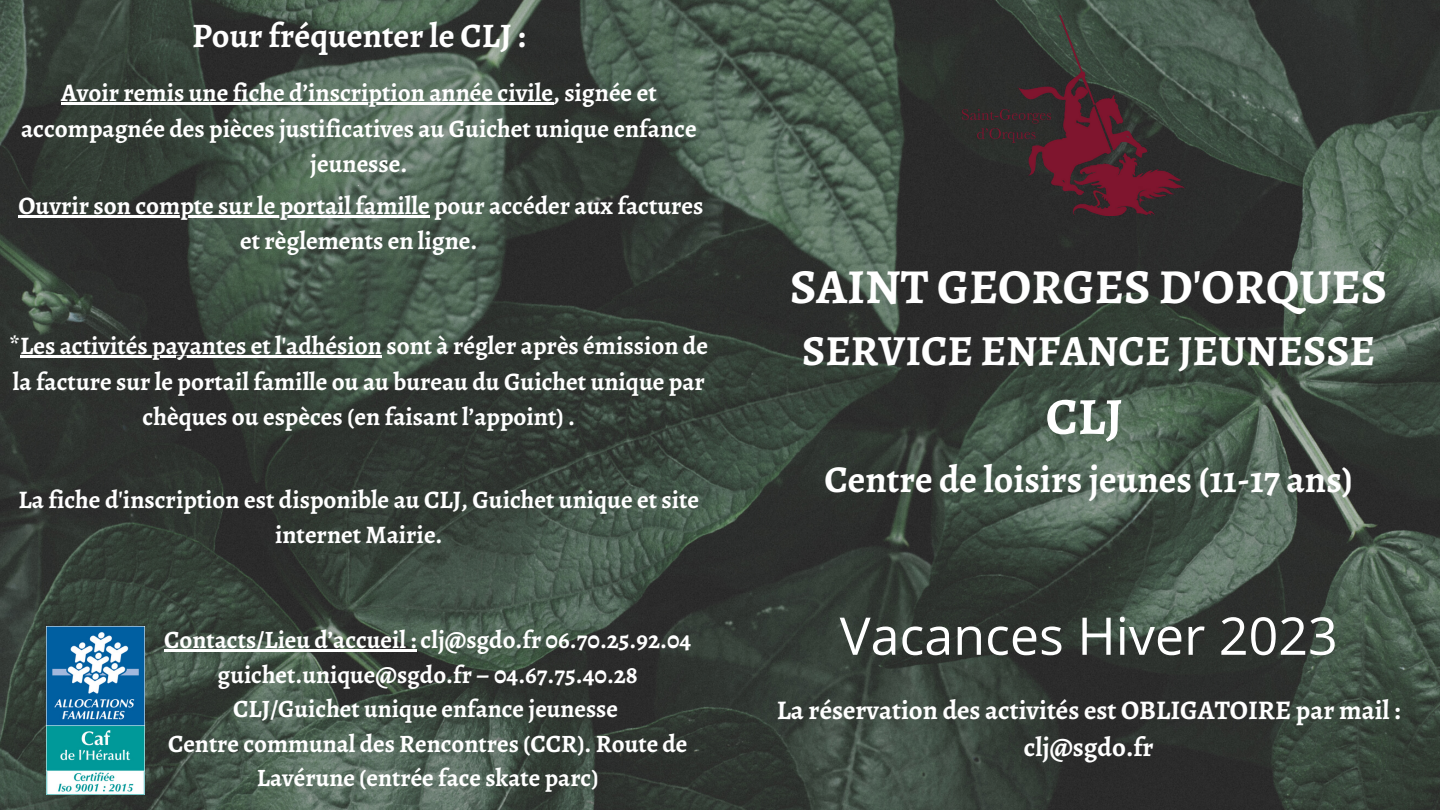
<style>
.page{position:relative;width:1440px;height:810px;background:#fff}
.page>*{position:absolute;margin:0;border:0;box-sizing:border-box;transform-origin:0 0}
.t1{font:52px "Open Sans";color:#fff}
.t2{font:700 52px "Alegreya";color:#fff}
.t3{font:700 49px "Alegreya";color:#fff}
.t4{font:700 43px "Alegreya";color:#fff}
.t5{font:700 38px "Alegreya";color:#fff}
.t6{font:700 34.4px "Alegreya";color:#fff}
.t7{font:700 26.9px/37.5px "Alegreya";color:#fff;text-align:center}
.t8{font:700 25.2px/35.2px "Alegreya";color:#fff;text-align:center}
.t9{font:700 25px/34.5px "Alegreya";color:#fff;text-align:center}
.t10{font:700 5.2px "Alegreya";color:#fff}
</style>
<div class="page">
<img style="left:0;top:0;width:1440px;height:810px">
<img style="left:961px;top:15px;width:223px;height:200px">
<hr style="left:61px;top:103px;width:492px;height:2px;background:#fff">
<hr style="left:19px;top:215px;width:112px;height:2px;background:#fff">
<hr style="left:131px;top:215px;width:299px;height:2px;background:#fff">
<hr style="left:20px;top:356px;width:362px;height:2px;background:#fff">
<img style="left:46px;top:626px;width:99px;height:168px">
<hr style="left:164px;top:650px;width:252px;height:2px;background:#fff">
<h3 class="t6" style="left:192px;top:12px;width:335px">Pour fréquenter le CLJ :</h3>
<p class="t8" style="left:21px;top:75px;width:677px">Avoir remis une fiche d’inscription année civile, signée et accompagnée des pièces justificatives au Guichet unique enfance jeunesse.</p>
<p class="t10" style="left:358px;top:181px;width:3px">.</p>
<p class="t8" style="left:19px;top:188px;width:686px">Ouvrir son compte sur le portail famille pour accéder aux factures et règlements en ligne.</p>
<p class="t8" style="left:10px;top:328px;width:700px">*Les activités payantes et l'adhésion sont à régler après émission de la facture sur le portail famille ou au bureau du Guichet unique par chèques ou espèces (en faisant l’appoint) .</p>
<p class="t8" style="left:19px;top:482px;width:682px">La fiche d'inscription est disponible au CLJ, Guichet unique et site internet Mairie.</p>
<p class="t9" style="left:164px;top:623px;width:529px">Contacts/Lieu d’accueil : clj@sgdo.fr 06.70.25.92.04</p>
<p class="t9" style="left:168px;top:657px;width:521px">guichet.unique@sgdo.fr – 04.67.75.40.28<br>CLJ/Guichet unique enfance jeunesse<br>Centre communal des Rencontres (CCR). Route de Lavérune (entrée face skate parc)</p>
<h2 class="t3" style="left:790px;top:253px;width:599px">SAINT GEORGES D'ORQUES</h2>
<h3 class="t4" style="left:802px;top:321px;width:575px">SERVICE ENFANCE JEUNESSE</h3>
<h1 class="t2" style="left:1046px;top:381px;width:78px">CLJ</h1>
<h3 class="t5" style="left:825px;top:453px;width:530px">Centre de loisirs jeunes (11-17 ans)</h3>
<h1 class="t1" style="left:840px;top:599px;width:500px">Vacances Hiver 2023</h1>
<p class="t7" style="left:777px;top:691px;width:626px">La réservation des activités est OBLIGATOIRE par mail : clj@sgdo.fr</p>
</div>
